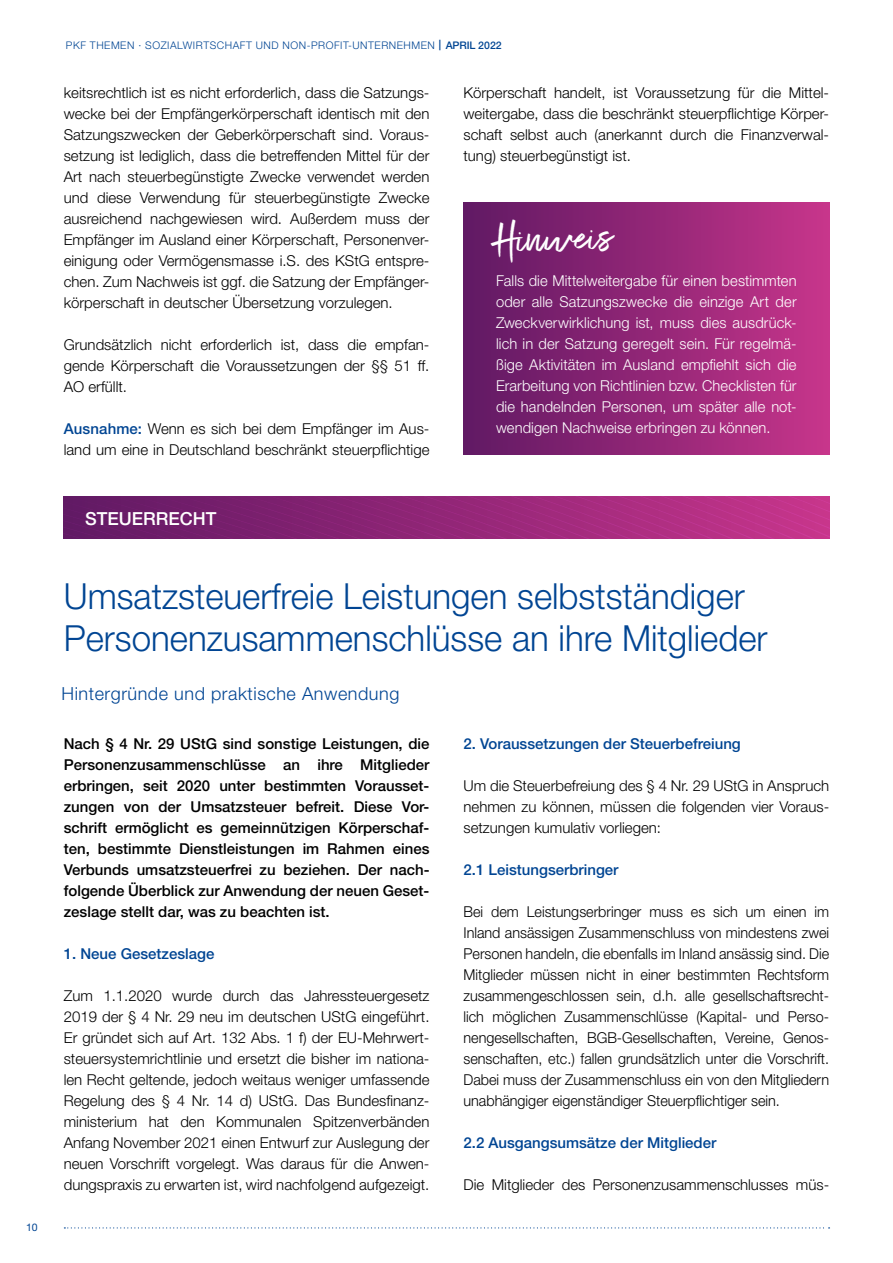
<style>
.page{position:relative;width:893px;height:1263px;background:#fff}
.page>*{position:absolute;margin:0;border:0;box-sizing:border-box;transform-origin:0 0}
.t1{font:46.5px "Exceptional";color:#fff}
.t2{font:300 36px/42px "Helvetica Neue LT";color:#014593}
.t3{font:300 18px "Helvetica Neue LT";letter-spacing:.03em;color:#014593}
.t4{font:500 18px "Helvetica Neue LT";color:#fff}
.t5{font:300 15px/21px "Helvetica Neue LT";color:#000;text-align:justify}
.t6{font:300 15px/21px "Helvetica Neue LT";color:#000;text-align:justify;scale:.96 1}
.t7{font:500 15px/21px "Helvetica Neue LT";color:#000;text-align:justify}
.t8{font:300 15px/21px "Helvetica Neue LT";letter-spacing:.005em;color:#fff;text-align:justify}
.t9{font:500 15px "Helvetica Neue LT";color:#014593}
.t10{font:300 10.5px "Helvetica Neue LT";letter-spacing:.05em;color:#014593}
.t11{font:10.5px "Helvetica Neue LT";color:#014593}
.s1{font-weight:500}
.s2{font-weight:500;color:#014593}
</style>
<div class="page">
<svg style="left:64px;top:1227px;width:766px;height:1px"></svg>
<svg style="left:64px;top:497px;width:765px;height:42px;background:#932778"></svg>
<div style="left:463px;top:203px;width:366px;height:252px;background:linear-gradient(to right,#5f1963,#c6358a)"></div>
<p class="t11" style="left:26px;top:1221px;width:13px">10</p>
<p class="t10" style="left:66px;top:39px;width:437px">PKF THEMEN · SOZIALWIRTSCHAFT UND NON-PROFIT-UNTERNEHMEN <span class="s1">| APRIL 2022</span></p>
<p class="t5" style="left:64px;top:81px;width:367px">keitsrechtlich ist es nicht erforderlich, dass die Satzungs&shy;wecke bei der Empfängerkörperschaft identisch mit den Satzungszwecken der Geberkörperschaft sind. Voraus&shy;setzung ist lediglich, dass die betreffenden Mittel für der Art nach steuerbegünstigte Zwecke verwendet werden und diese Verwendung für steuerbegünstigte Zwecke ausreichend nachgewiesen wird. Außerdem muss der Empfänger im Ausland einer Körperschaft, Personenver&shy;einigung oder Vermögensmasse i.S. des KStG entspre&shy;chen. Zum Nachweis ist ggf. die Satzung der Empfänger&shy;körperschaft in deutscher Übersetzung vorzulegen.</p>
<p class="t5" style="left:64px;top:333px;width:367px">Grundsätzlich nicht erforderlich ist, dass die empfan&shy;gende Körperschaft die Voraussetzungen der §§ 51 ff.<br>AO erfüllt.</p>
<p class="t5" style="left:64px;top:417px;width:367px"><span class="s2">Ausnahme:</span> Wenn es sich bei dem Empfänger im Aus&shy;land um eine in Deutschland beschränkt steuerpflichtige</p>
<p class="t4" style="left:85px;top:508px;width:133px">STEUERRECHT</p>
<p class="t5" style="left:463px;top:81px;width:367px">Körperschaft handelt, ist Voraussetzung für die Mittel&shy;weitergabe, dass die beschränkt steuerpflichtige Körper&shy;schaft selbst auch (anerkannt durch die Finanzverwal&shy;tung) steuerbegünstigt ist.</p>
<h1 class="t1" style="left:495px;top:206px;width:119px;rotate:-2deg">Hinweis</h1>
<p class="t8" style="left:496px;top:270px;width:302px">Falls die Mittelweitergabe für einen bestimmten oder alle Satzungszwecke die einzige Art der Zweckverwirklichung ist, muss dies ausdrück&shy;lich in der Satzung geregelt sein. Für regelmä&shy;ßige Aktivitäten im Ausland empfiehlt sich die Erarbeitung von Richtlinien bzw. Checklisten für die handelnden Personen, um später alle not&shy;wendigen Nachweise erbringen zu können.</p>
<h2 class="t2" style="left:64px;top:574px;width:705px">Umsatzsteuerfreie Leistungen selbstständiger<br>Personenzusammenschlüsse an ihre Mitglieder</h2>
<p class="t3" style="left:62px;top:682px;width:339px">Hintergründe und praktische Anwendung</p>
<p class="t7" style="left:64px;top:733px;width:367px">Nach § 4 Nr. 29 UStG sind sonstige Leistungen, die Personenzusammenschlüsse an ihre Mitglieder erbringen, seit 2020 unter bestimmten Vorausset&shy;zungen von der Umsatzsteuer befreit. Diese Vor&shy;schrift ermöglicht es gemeinnützigen Körperschaf&shy;ten, bestimmte Dienstleistungen im Rahmen eines Verbunds umsatzsteuerfrei zu beziehen. Der nach&shy;folgende Überblick zur Anwendung der neuen Geset&shy;zeslage stellt dar, was zu beachten ist.</p>
<p class="t9" style="left:64px;top:944px;width:152px">1. Neue Gesetzeslage</p>
<p class="t5" style="left:64px;top:984px;width:367px">Zum 1.1.2020 wurde durch das Jahressteuergesetz 2019 der § 4 Nr. 29 neu im deutschen UStG eingeführt.<br>Er gründet sich auf Art. 132 Abs. 1 f) der EU-Mehrwert&shy;steuersystemrichtlinie und ersetzt die bisher im nationa&shy;len Recht geltende, jedoch weitaus weniger umfassende Regelung des § 4 Nr. 14 d) UStG. Das Bundesfinanz&shy;ministerium hat den Kommunalen Spitzenverbänden Anfang November 2021 einen Entwurf zur Auslegung der neuen Vorschrift vorgelegt. Was daraus für die Anwen&shy;dungspraxis zu erwarten ist, wird nachfolgend aufgezeigt.</p>
<p class="t9" style="left:463px;top:734px;width:279px">2. Voraussetzungen der Steuerbefreiung</p>
<p class="t5" style="left:463px;top:774px;width:367px">Um die Steuerbefreiung des § 4 Nr. 29 UStG in Anspruch nehmen zu können, müssen die folgenden vier Voraus&shy;setzungen kumulativ vorliegen:</p>
<p class="t9" style="left:463px;top:860px;width:157px">2.1 Leistungserbringer</p>
<p class="t6" style="left:463px;top:900px;width:382px">Bei dem Leistungserbringer muss es sich um einen im Inland ansässigen Zusammenschluss von mindestens zwei Personen handeln, die ebenfalls im Inland ansässig sind. Die Mitglieder müssen nicht in einer bestimmten Rechtsform zusammengeschlossen sein, d.h. alle gesellschaftsrecht&shy;lich möglichen Zusammenschlüsse (Kapital- und Perso&shy;nengesellschaften, BGB-Gesellschaften, Vereine, Genos&shy;senschaften, etc.) fallen grundsätzlich unter die Vorschrift.<br>Dabei muss der Zusammenschluss ein von den Mitgliedern unabhängiger eigenständiger Steuerpflichtiger sein.</p>
<p class="t9" style="left:463px;top:1133px;width:254px">2.2 Ausgangsumsätze der Mitglieder</p>
<p class="t5" style="left:463px;top:1173px;width:367px">Die Mitglieder des Personenzusammenschlusses müs-</p>
</div>
